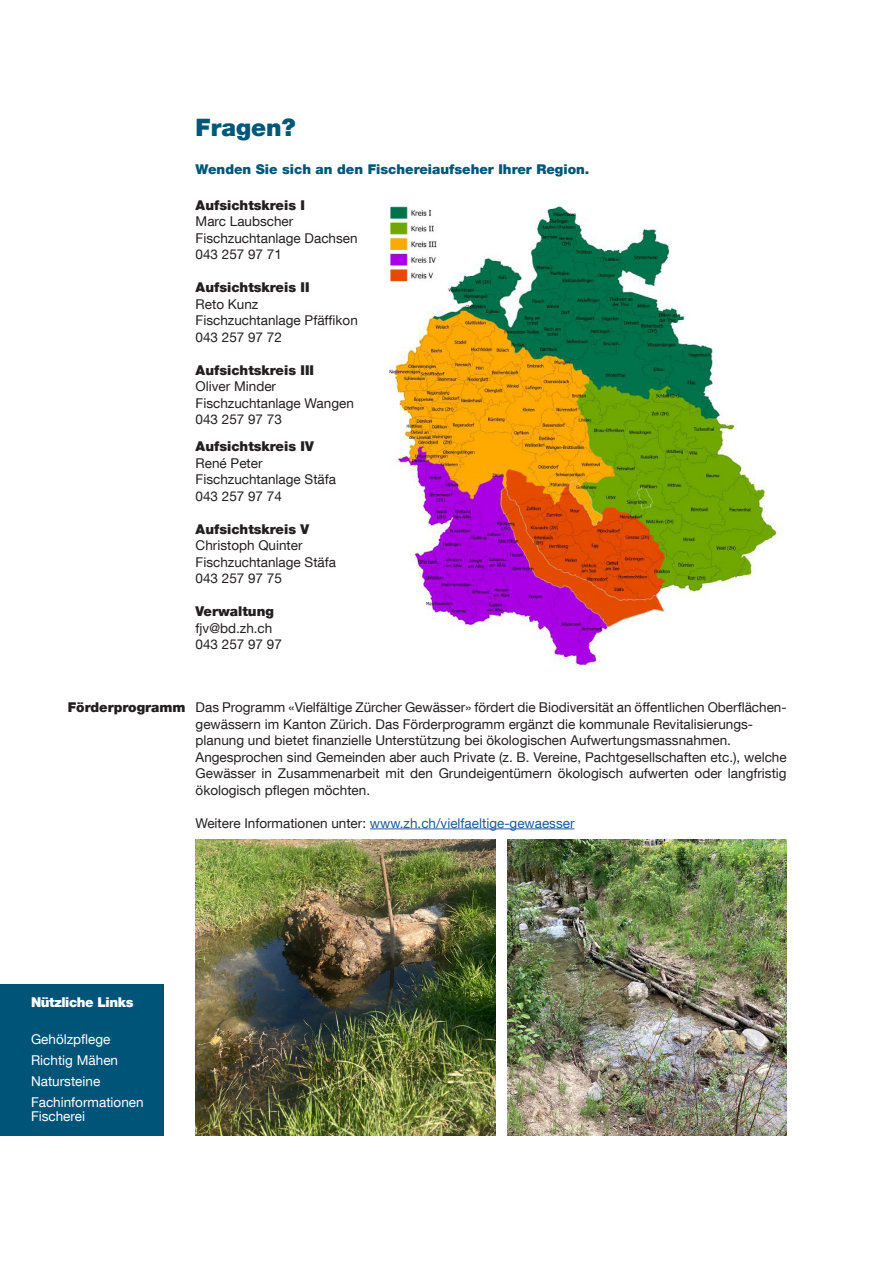
<style>
.page{position:relative;width:893px;height:1263px;background:#fff}
.page>*{position:absolute;margin:0;border:0;box-sizing:border-box;transform-origin:0 0}
.Fliesstext{font:900 24px "Helvetica Neue LT Com";color:#005777}
.Fliesstext-2{font:13.5px/16.5px "Helvetica Neue LT Com";color:#231f20}
.Fliesstext-3{font:900 13.5px "Helvetica Neue LT Com";color:#231f20}
.Fliesstext-4{font:13.5px "Helvetica Neue LT Com Roman 2";color:#231f20}
.Fliesstext-5{font:13.5px "Helvetica Neue LT Com";color:#175d9e}
.Fliesstext-6{font:13.5px/13.5px "Helvetica Neue LT Com Roman 2";color:#fff}
.Fliesstext-7{font:900 13.5px "Helvetica Neue LT Com";color:#005777}
.Fliesstext-8{font:900 13.5px "Helvetica Neue LT Com";letter-spacing:-.03em;color:#fff}
.Fliesstext-9{font:13.5px "Helvetica Neue LT Com";color:#fff}
.s1{font-family:"Helvetica Neue LT Com Roman 2"}
.s2{color:#231f20}
</style>
<div class="page">
<div style="left:0;top:984px;width:163px;height:151px;background:#005477"></div>
<img style="left:508px;top:840px;width:279px;height:295px">
<img style="left:389px;top:203px;width:389px;height:466px">
<hr style="left:370px;top:828px;width:205px;height:1px;background:#285b9c">
<img style="left:196px;top:840px;width:299px;height:295px">
<p class="Fliesstext" style="left:196px;top:113px;width:102px">Fragen?</p>
<p class="Fliesstext-7" style="left:196px;top:161px;width:395px">Wenden Sie sich an den Fischereiaufseher Ihrer Region.</p>
<p class="Fliesstext-3" style="left:196px;top:197px;width:111px">Aufsichtskreis I</p>
<p class="Fliesstext-2" style="left:196px;top:213px;width:164px"><span class="s1">Marc Laubscher<br></span>Fischzuchtanlage Dachsen</p>
<p class="Fliesstext-2" style="left:196px;top:246px;width:88px">043 257 97 71</p>
<p class="Fliesstext-3" style="left:196px;top:279px;width:115px">Aufsichtskreis II</p>
<p class="Fliesstext-2" style="left:196px;top:295px;width:64px">Reto Kunz</p>
<p class="Fliesstext-2" style="left:196px;top:312px;width:164px">Fischzuchtanlage Pfäffikon<br>043 257 97 72</p>
<p class="Fliesstext-3" style="left:196px;top:362px;width:120px">Aufsichtskreis III</p>
<p class="Fliesstext-4" style="left:196px;top:378px;width:82px">Oliver Minder</p>
<p class="Fliesstext-2" style="left:196px;top:394px;width:160px">Fischzuchtanlage Wangen<br>043 257 97 73</p>
<p class="Fliesstext-3" style="left:196px;top:438px;width:120px">Aufsichtskreis IV</p>
<p class="Fliesstext-4" style="left:196px;top:455px;width:69px">René Peter</p>
<p class="Fliesstext-4" style="left:196px;top:471px;width:142px">Fischzuchtanlage Stäfa</p>
<p class="Fliesstext-2" style="left:196px;top:487px;width:88px">043 257 97 74</p>
<p class="Fliesstext-3" style="left:196px;top:521px;width:115px">Aufsichtskreis V</p>
<p class="Fliesstext-4" style="left:196px;top:537px;width:109px">Christoph Quinter</p>
<p class="Fliesstext-4" style="left:196px;top:554px;width:142px">Fischzuchtanlage Stäfa</p>
<p class="Fliesstext-2" style="left:196px;top:570px;width:88px">043 257 97 75</p>
<p class="Fliesstext-3" style="left:196px;top:603px;width:80px">Verwaltung</p>
<p class="Fliesstext-2" style="left:196px;top:619px;width:78px">fjv@bd.zh.ch</p>
<p class="Fliesstext-2" style="left:196px;top:636px;width:88px">043 257 97 97</p>
<p class="Fliesstext-3" style="left:68px;top:699px;width:119px">Förderprogramm</p>
<p class="Fliesstext-2" style="left:196px;top:699px;width:593px">Das Programm «Vielfältige Zürcher Gewässer» fördert die Biodiversität an öffentlichen Oberflächen&shy;gewässern im Kanton Zürich. Das Förderprogramm ergänzt die kommunale Revitalisierungs-</p>
<p class="Fliesstext-2" style="left:196px;top:732px;width:537px">planung und bietet finanzielle Unterstützung bei ökologischen Aufwertungsmassnahmen.</p>
<p class="Fliesstext-2" style="left:196px;top:748px;width:593px;text-align:justify">Angesprochen sind Gemeinden aber auch Private (z. B. Vereine, Pachtgesellschaften etc.), welche Gewässer in Zusammenarbeit mit den Grundeigentümern ökologisch aufwerten oder langfristig ökologisch pflegen möchten.</p>
<p class="Fliesstext-5" style="left:196px;top:815px;width:380px"><span class="s2">Weitere Informationen unter:</span> www.zh.ch/vielfaeltige-gewaesser</p>
<p class="Fliesstext-8" style="left:31px;top:994px;width:104px">Nützliche Links</p>
<p class="Fliesstext-9" style="left:31px;top:1031px;width:81px">Gehölzpflege</p>
<p class="Fliesstext-6" style="left:31px;top:1053px;width:89px">Richtig Mähen</p>
<p class="Fliesstext-6" style="left:31px;top:1074px;width:71px">Natursteine</p>
<p class="Fliesstext-6" style="left:31px;top:1095px;width:114px">Fachinformationen<br>Fischerei</p>
</div>
